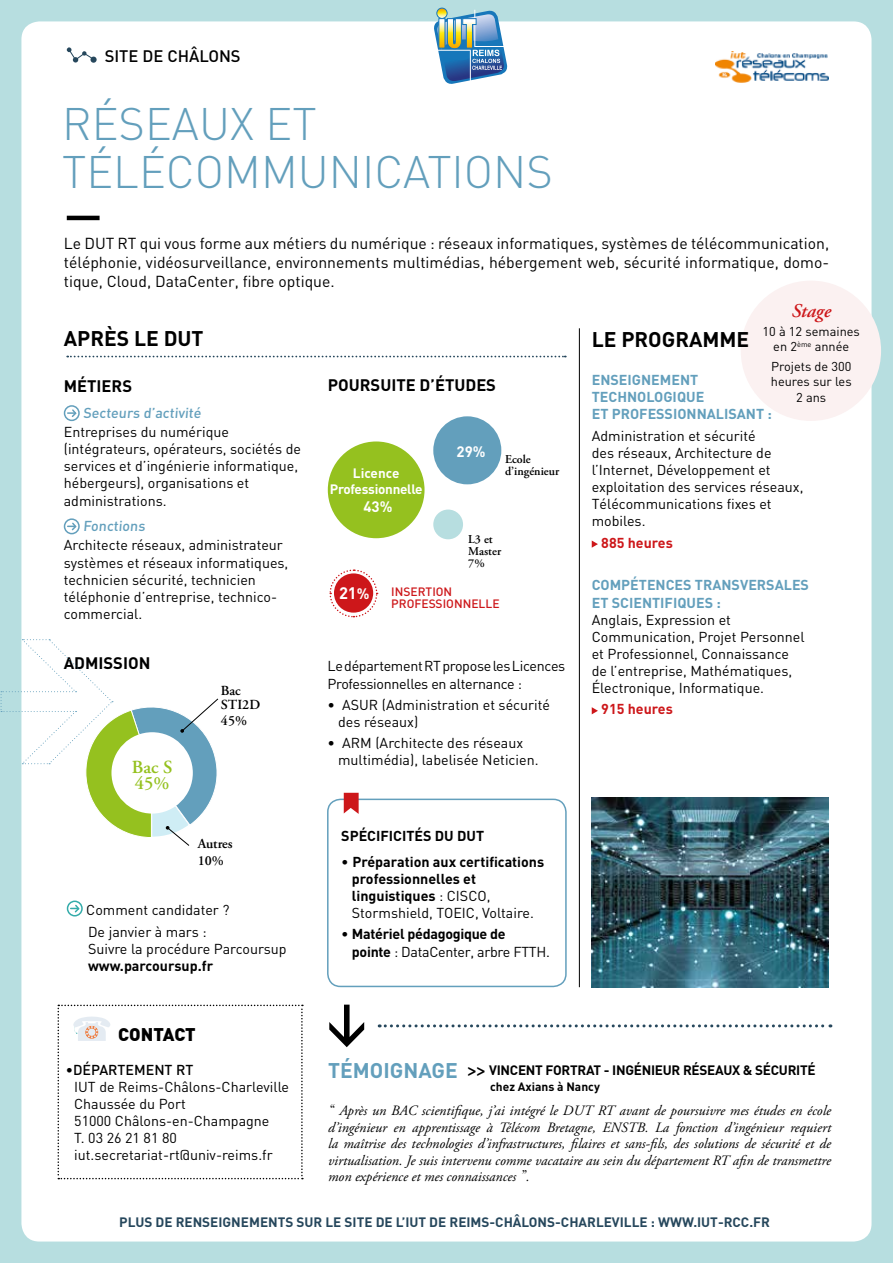
<style>
.page{position:relative;width:893px;height:1263px;background:#b7dee0}
.page>*{position:absolute;margin:0;border:0;box-sizing:border-box;transform-origin:0 0}
.t1{font:300 45px/48px "DIN";color:#639fbc}
.t2{font:700 21px "DIN";color:#000}
.t3{font:italic 600 19.5px "Adobe Garamond Pro";color:#cd171a}
.t4{font:600 18.45px/16.4px "Adobe Garamond Pro";color:#95c11f}
.t5{font:900 18px "DIN";letter-spacing:-.005em;color:#000}
.t6{font:700 16.5px "DIN";color:#000}
.t7{font:500 16.5px "DIN";color:#000}
.t8{font:700 16.5px "DIN";color:#fff}
.t9{font:15.75px/18.9px "DIN";color:#000;text-align:justify}
.t10{font:700 15px "DIN";color:#fff}
.t11{font:14.25px/17.1px "DIN";color:#000}
.t12{font:italic 14.25px/16.5px "Adobe Garamond Pro";color:#000;text-align:justify}
.t13{font:700 14.25px/17.1px "DIN";color:#000}
.t14{font:700 14.25px/17.1px "DIN";color:#639fbc}
.t15{font:14.25px/17.1px "DIN";letter-spacing:-.02em;color:#000}
.t16{font:700 14.25px/17.1px "DIN";letter-spacing:-.02em;color:#000}
.t17{font:500 14.25px "DIN";color:#639fbc}
.t18{font:700 14.25px "DIN";color:#cd171a}
.t19{font:500 14.25px "DIN";color:#000}
.t20{font:600 13.8px/13.5px "Adobe Garamond Pro";color:#000}
.t21{font:700 13.5px "DIN";color:#26475c}
.t22{font:700 13.5px "DIN";letter-spacing:-.02em;color:#000}
.t23{font:700 13.5px/16.2px "DIN";letter-spacing:-.02em;color:#fff;text-align:center}
.t24{font:12.75px/15.3px "DIN";color:#000;text-align:center}
.t25{font:600 12px/12px "Adobe Garamond Pro";color:#000}
.t26{font:500 12px/12px "DIN";color:#cd171a}
.t27{font:700 12px "DIN";color:#000}
.s1{font-size:15px}
.s2{font-weight:400}
.s3{font-size:21px;color:#639fbc}
.s4{font-family:"Century Gothic";font-size:15px}
.s5{font-family:"Didot"}
</style>
<div class="page">
<div style="left:21px;top:21px;width:850px;height:1220px;background:#fff;border-radius:18px"></div>
<svg style="left:434px;top:8px;width:74px;height:76px"></svg>
<img style="left:592px;top:797px;width:236px;height:190px">
<div style="left:64px;top:405px;width:16px;height:16px;border:2px solid #639fbc;border-radius:50%"></div>
<svg style="left:68px;top:408px;width:10px;height:10px"></svg>
<div style="left:64px;top:518px;width:16px;height:16px;border:2px solid #639fbc;border-radius:50%"></div>
<svg style="left:68px;top:521px;width:10px;height:11px"></svg>
<svg style="left:379px;top:1024px;width:452px;height:3px"></svg>
<svg style="left:67px;top:47px;width:30px;height:16px"></svg>
<div style="left:328px;top:441px;width:97px;height:97px;background:#95c11f;border-radius:50%"></div>
<div style="left:433px;top:416px;width:68px;height:68px;background:#639fbc;border-radius:50%"></div>
<div style="left:433px;top:509px;width:30px;height:30px;background:#b7dee0;border-radius:50%"></div>
<div style="left:67px;top:900px;width:16px;height:16px;border:2px solid #34acaa;border-radius:50%"></div>
<svg style="left:71px;top:903px;width:10px;height:11px"></svg>
<svg style="left:58px;top:1005px;width:245px;height:174px"></svg>
<svg style="left:67px;top:356px;width:499px;height:1px"></svg>
<img style="left:715px;top:51px;width:113px;height:32px">
<svg style="left:329px;top:1005px;width:35px;height:42px"></svg>
<hr style="left:579px;top:328px;width:1px;height:659px;background:#000">
<hr style="left:67px;top:216px;width:33px;height:4px;background:#000">
<div style="left:327px;top:799px;width:240px;height:188px;border:2px solid #639fbc;border-radius:13px"></div>
<svg style="left:344px;top:793px;width:15px;height:21px"></svg>
<svg style="left:329px;top:569px;width:49px;height:49px"></svg>
<svg style="left:1px;top:639px;width:218px;height:208px"></svg>
<div style="left:741px;top:281px;width:140px;height:140px;background:#fbf1f1;border-radius:50%"></div>
<svg style="left:592px;top:540px;width:6px;height:8px"></svg>
<svg style="left:592px;top:707px;width:6px;height:7px"></svg>
<p class="t7" style="left:105px;top:46px;width:137px">SITE DE CHÂLONS</p>
<h1 class="t1" style="left:62px;top:99px;width:492px">RÉSEAUX ET<br>TÉLÉCOMMUNICATIONS</h1>
<p class="t9" style="left:64px;top:233px;width:767px">Le DUT RT qui vous forme aux métiers du numérique : réseaux informatiques, systèmes de télécommunication, téléphonie, vidéosurveillance, environnements multimédias, hébergement web, sécurité informatique, domo&shy;tique, Cloud, DataCenter, fibre optique.</p>
<h2 class="t2" style="left:64px;top:324px;width:141px">APRÈS LE DUT</h2>
<p class="t6" style="left:64px;top:376px;width:70px">MÉTIERS</p>
<p class="t17" style="left:83px;top:404px;width:121px">Secteurs d’activité</p>
<p class="t11" style="left:64px;top:423px;width:239px">Entreprises du numérique (intégrateurs, opérateurs, sociétés de services et d’ingénierie informatique, hébergeurs), organisations et administrations.</p>
<p class="t17" style="left:83px;top:517px;width:65px">Fonctions</p>
<p class="t11" style="left:64px;top:536px;width:226px">Architecte réseaux, administrateur systèmes et réseaux informatiques, technicien sécurité, technicien téléphonie d’entreprise, technico&shy;commercial.</p>
<p class="t6" style="left:64px;top:652px;width:88px">ADMISSION</p>
<p class="t4" style="left:132px;top:759px;width:42px">Bac S<br>45%</p>
<p class="t20" style="left:221px;top:684px;width:41px">Bac<br>STI2D</p>
<p class="t20" style="left:221px;top:714px;width:28px">45%</p>
<p class="t20" style="left:198px;top:836px;width:37px;line-height:16.4px">Autres<br>10%</p>
<p class="t11" style="left:86px;top:899px;width:145px;line-height:21.3px">Comment candidater ?<br>De janvier à mars :</p>
<p class="t11" style="left:88px;top:940px;width:200px">Suivre la procédure Parcoursup</p>
<p class="t13" style="left:88px;top:957px;width:127px">www.parcoursup.fr</p>
<p class="t5" style="left:118px;top:1022px;width:79px">CONTACT</p>
<p class="t19" style="left:66px;top:1060px;width:129px">•DÉPARTEMENT RT</p>
<p class="t11" style="left:74px;top:1078px;width:216px">IUT de Reims-Châlons-Charleville<br>Chaussée du Port<br>51000 Châlons-en-Champagne<br>T. 03 26 21 81 80 iut.secretariat-rt@univ-reims.fr</p>
<p class="t6" style="left:328px;top:374px;width:170px">POURSUITE D’ÉTUDES</p>
<p class="t23" style="left:330px;top:465px;width:94px">Licence<br>Professionnelle</p>
<p class="t10" style="left:363px;top:497px;width:31px">43%</p>
<p class="t10" style="left:457px;top:442px;width:31px">29%</p>
<p class="t25" style="left:505px;top:453px;width:56px">Ecole d’ingénieur</p>
<p class="t25" style="left:468px;top:533px;width:35px">L3 et<br>Master<br>7%</p>
<p class="t8" style="left:339px;top:583px;width:32px">21<span class="s1">%</span></p>
<p class="t26" style="left:391px;top:586px;width:110px">INSERTION<br>PROFESSIONNELLE</p>
<p class="t15" style="left:327px;top:657px;width:239px">Le département RT propose les Licences<br>Professionnelles en alternance :</p>
<p class="t11" style="left:338px;top:696px;width:214px;text-indent:-11px">• ASUR (Administration et sécurité des réseaux)</p>
<p class="t11" style="left:338px;top:734px;width:202px;text-indent:-11px">• ARM (Architecte des réseaux multimédia), labelisée Neticien.</p>
<p class="t13" style="left:341px;top:827px;width:144px">SPÉCIFICITÉS DU DUT</p>
<p class="t13" style="left:352px;top:852px;width:194px;text-indent:-11px"><span class="s2">•</span> Préparation aux certifications professionnelles et linguistiques <span class="s2">: CISCO,<br>Stormshield, TOEIC, Voltaire.</span></p>
<p class="t16" style="left:352px;top:925px;width:199px;text-indent:-11px"><span class="s2">•</span> Matériel pédagogique de<br>pointe <span class="s2">: DataCenter, arbre FTTH.</span></p>
<h3 class="t3" style="left:791px;top:299px;width:41px">Stage</h3>
<p class="t24" style="left:763px;top:324px;width:99px">10 à 12 semaines en 2<sup>ème</sup> année</p>
<p class="t24" style="left:771px;top:358px;width:82px">Projets de 300 heures sur les<br>2 ans</p>
<h2 class="t2" style="left:592px;top:325px;width:159px">LE PROGRAMME</h2>
<p class="t14" style="left:592px;top:371px;width:182px">ENSEIGNEMENT<br>TECHNOLOGIQUE<br>ET PROFESSIONNALISANT :</p>
<p class="t11" style="left:592px;top:427px;width:213px">Administration et sécurité<br>des réseaux, Architecture de l’Internet, Développement et exploitation des services réseaux,<br>Télécommunications fixes et mobiles.</p>
<p class="t18" style="left:601px;top:533px;width:73px">885 heures</p>
<p class="t14" style="left:592px;top:576px;width:219px">COMPÉTENCES TRANSVERSALES<br>ET SCIENTIFIQUES :</p>
<p class="t11" style="left:592px;top:611px;width:214px">Anglais, Expression et<br>Communication, Projet Personnel et Professionnel, Connaissance de l’entreprise, Mathématiques,<br>Électronique, Informatique.</p>
<p class="t18" style="left:601px;top:700px;width:73px">915 heures</p>
<p class="t22" style="left:328px;top:1061px;width:489px"><span class="s3">TÉMOIGNAGE</span> <span class="s4">&gt;&gt;</span> VINCENT FORTRAT - INGÉNIEUR RÉSEAUX &amp; SÉCURITÉ</p>
<p class="t27" style="left:490px;top:1079px;width:111px">chez Axians à Nancy</p>
<p class="t12" style="left:328px;top:1103px;width:504px"><span class="s5">“</span> Après un BAC scientifique, j’ai intégré le DUT RT avant de poursuivre mes études en école d’ingénieur en apprentissage à Télécom Bretagne, ENSTB. La fonction d’ingénieur requiert la maîtrise des technologies d’infrastructures, filaires et sans-fils, des solutions de sécurité et de virtualisation. Je suis intervenu comme vacataire au sein du département RT afin de transmettre mon expérience et mes connaissances <span class="s5">”</span>.</p>
<p class="t21" style="left:119px;top:1213px;width:652px">PLUS DE RENSEIGNEMENTS SUR LE SITE DE L’IUT DE REIMS-CHÂLONS-CHARLEVILLE : WWW.IUT-RCC.FR</p>
</div>
